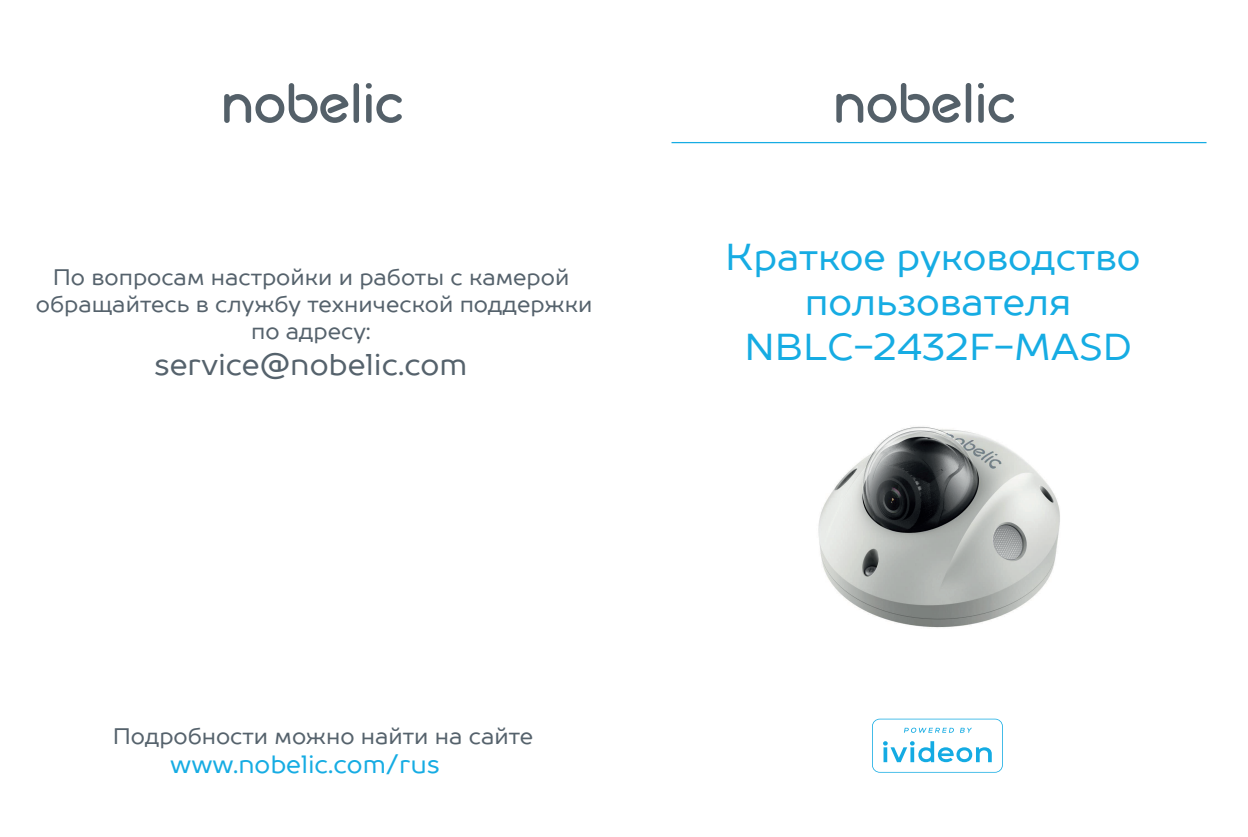
<style>
.page{position:relative;width:1248px;height:837px;background:#fff}
.page>*{position:absolute;margin:0;border:0;box-sizing:border-box;transform-origin:0 0}
.t1{font:37.5px/45px "TT Prosto Sans";color:#16ace3;text-align:center}
.t2{font:30px "TT Prosto Sans";color:#55626c}
.t3{font:25px "TT Prosto Sans";color:#16ace3}
.t4{font:22.5px/27px "TT Prosto Sans";color:#55626c;text-align:center}
</style>
<div class="page">
<svg style="left:224px;top:83px;width:135px;height:40px"></svg>
<svg style="left:366px;top:83px;width:36px;height:40px"></svg>
<hr style="left:671px;top:142px;width:535px;height:1px;background:#16ace3">
<svg style="left:836px;top:83px;width:135px;height:40px"></svg>
<svg style="left:978px;top:83px;width:35px;height:40px"></svg>
<svg style="left:872px;top:718px;width:130px;height:54px"></svg>
<img style="left:818px;top:426px;width:242px;height:202px">
<p class="t4" style="left:36px;top:264px;width:558px">По вопросам настройки и работы с камерой обращайтесь в службу технической поддержки по адресу:</p>
<h2 class="t2" style="left:154px;top:344px;width:314px">service@nobelic.com</h2>
<h1 class="t1" style="left:725px;top:234px;width:417px">Краткое руководство пользователя<br>NBLC-2432F-MASD</h1>
<p class="t4" style="left:113px;top:722px;width:422px">Подробности можно найти на сайте</p>
<p class="t3" style="left:170px;top:747px;width:271px">www.nobelic.com/rus</p>
</div>
